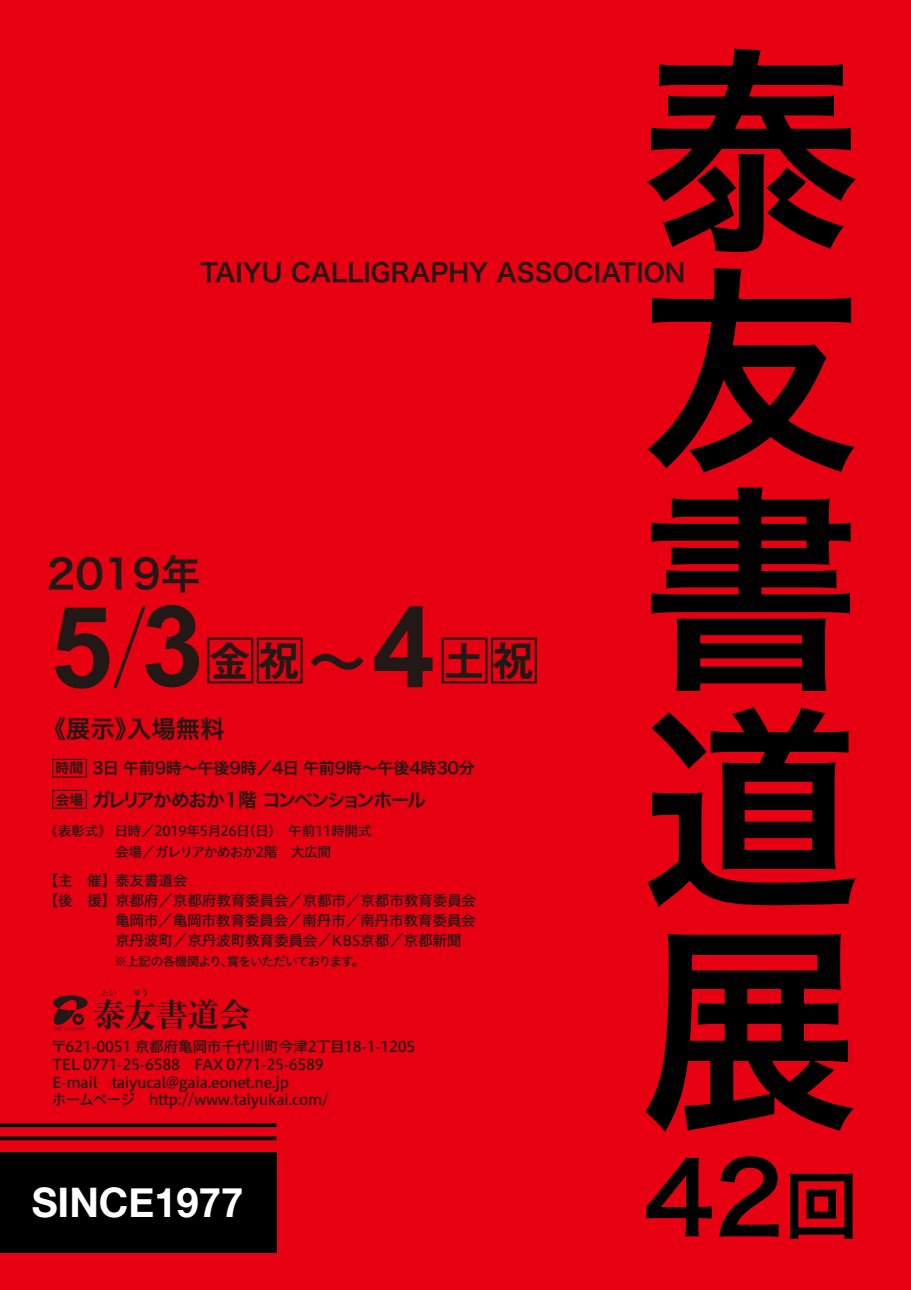
<style>
.page{position:relative;width:911px;height:1290px;background:#e60012}
.page>*{position:absolute;margin:0;border:0;box-sizing:border-box;transform-origin:0 0}
.t1{font:219.25px/219.2px "Hira Kaku Pro N W6";color:#000;text-align:justify}
.t2{font:700 112.75px "Arial";color:#221815}
.t3{font:98.5px "Hira Kaku Pro N W6";color:#000}
.t4{font:57.38px "Koz Go Pr 6 N";color:#221815}
.t5{font:700 40.62px "Helvetica Neue";color:#fff}
.t6{font:40px "Hira Kaku Pro W6";color:#221815}
.t7{font:700 32.88px "Ryumin Pro";letter-spacing:-.05em;color:#221815}
.t8{font:25.12px "Hira Kaku Pro N W6";color:#221815}
.t9{font:24.38px "Hira Kaku Pro W6";color:#221815}
.t10{font:18.75px "Hira Kaku Pro W6";letter-spacing:-.11em;color:#221815}
.t11{font:16.25px "Hira Kaku Pro W6";letter-spacing:-.025em;color:#221815}
.t12{font:14.88px/17.6px "Hiragino UD Sans Std N W5";letter-spacing:-.025em;color:#221815}
.t13{font:13.88px "Hira Kaku Pro W6";color:#221815}
.t14{font:13.75px/21.1px "Hiragino UD Sans Std N W5";letter-spacing:-.025em;color:#221815}
.t15{font:12.5px "Hiragino UD Sans Std N W5";letter-spacing:-.07em;color:#221815}
.s1{font-size:73.88px}
.s2{font-family:"Midashi Go Pro MB31";font-size:42.5px}
.s3{font-family:"Hira Kaku Pro W6";font-size:57.5px}
.s4{font-family:"Arial";font-weight:700;font-size:112.75px}
</style>
<div class="page">
<svg style="left:113px;top:605px;width:33px;height:84px"></svg>
<div style="left:52px;top:790px;width:35px;height:19px;border:1px solid #221815"></div>
<div style="left:52px;top:759px;width:35px;height:19px;border:1px solid #221815"></div>
<svg style="left:52px;top:995px;width:36px;height:35px"></svg>
<svg style="left:103px;top:989px;width:13px;height:6px"></svg>
<svg style="left:134px;top:989px;width:13px;height:7px"></svg>
<div style="left:0;top:1152px;width:276px;height:101px;background:#000"></div>
<svg style="left:0;top:1136px;width:276px;height:4px"></svg>
<svg style="left:0;top:1123px;width:276px;height:4px"></svg>
<h1 class="t1" style="left:641px;top:34px;width:216px">泰友書道展</h1>
<h3 class="t3" style="left:644px;top:1109px;width:216px">42<span class="s1">回</span></h3>
<h3 class="t8" style="left:200px;top:250px;width:487px">TAIYU CALLIGRAPHY ASSOCIATION</h3>
<h3 class="t6" style="left:47px;top:538px;width:155px">2019年</h3>
<h2 class="t2" style="left:50px;top:573px;width:155px">5 3</h2>
<h3 class="t4" style="left:202px;top:629px;width:342px">□<span class="s2">金</span> □<span class="s2">祝</span><span class="s3">～</span> <span class="s4">4</span> □<span class="s2">土</span> □<span class="s2">祝</span></h3>
<h3 class="t9" style="left:42px;top:707px;width:184px">《展示》入場無料</h3>
<p class="t11" style="left:92px;top:753px;width:384px">3日 午前9時～午後9時／4日 午前9時～午後4時30分</p>
<p class="t10" style="left:56px;top:783px;width:372px"><sup>会場</sup> ガレリアかめおか1階 コンベンションホール</p>
<p class="t13" style="left:56px;top:755px;width:29px">時間</p>
<p class="t14" style="left:115px;top:819px;width:258px;text-indent:-71px">《表彰式》 日時／2019年5月26日（日）　午前11時開式会場／ガレリアかめおか2階　大広間</p>
<p class="t12" style="left:44px;top:871px;width:145px">【主　催】泰友書道会</p>
<p class="t12" style="left:44px;top:891px;width:434px">【後　援】京都府／京都府教育委員会／京都市／京都市教育委員会</p>
<p class="t12" style="left:115px;top:911px;width:362px">亀岡市／亀岡市教育委員会／南丹市／南丹市教育委員会</p>
<p class="t12" style="left:115px;top:931px;width:348px">京丹波町／京丹波町教育委員会／KBS京都／京都新聞</p>
<p class="t15" style="left:115px;top:952px;width:251px">※上記の各機関より、賞をいただいております。</p>
<h3 class="t7" style="left:93px;top:989px;width:160px">泰友書道会</h3>
<p class="t12" style="left:51px;top:1037px;width:365px">〒621-0051 京都府亀岡市千代川町今津2丁目18-1-1205<br>TEL 0771-25-6588　FAX 0771-25-6589<br>E-mail　taiyucal@gaia.eonet.ne.jp<br>ホームページ　http://www.taiyukai.com/</p>
<h3 class="t5" style="left:32px;top:1170px;width:213px">SINCE1977</h3>
</div>
